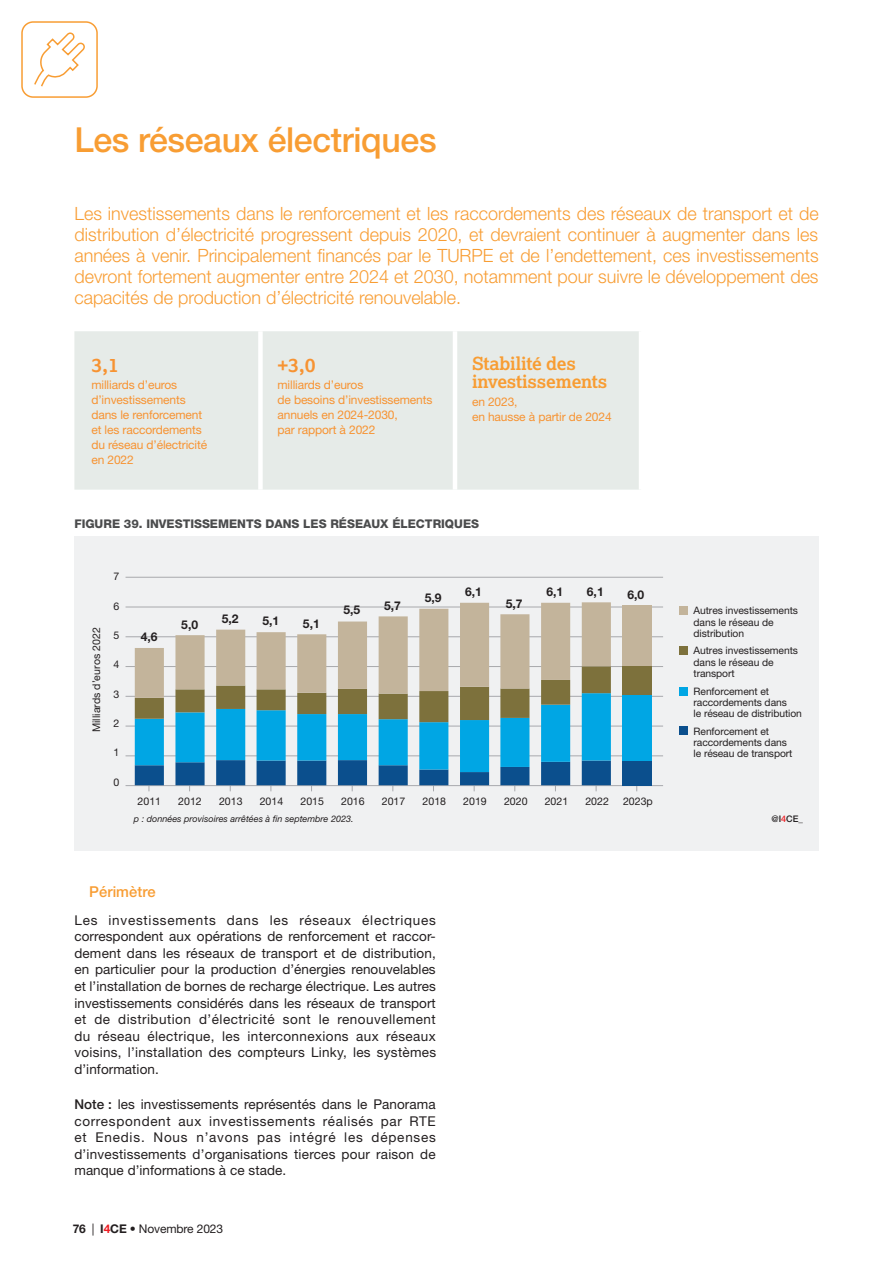
<style>
.page{position:relative;width:893px;height:1263px;background:#fff}
.page>*{position:absolute;margin:0;border:0;box-sizing:border-box;transform-origin:0 0}
.T1_--_SOMM1_3588{font:500 34.5px "Helvetica Neue LT Std";letter-spacing:-.01em;color:#f89d33}
.P_3588{font:700 19.5px "Lexia Da Ma";color:#f79332}
.P_chapeau{font:300 18.3px/21px "Helvetica Neue LT Std";color:#f89d33;text-align:justify}
.P_3588-2{font:700 18px/18px "Lexia Da Ma";letter-spacing:-.01em;color:#f89d33}
.T4__65MEDIUM{font:500 15px "Helvetica Neue LT Std";letter-spacing:.005em;color:#f89d33}
.P_3588-3{font:13.5px/16.5px "Helvetica Neue LT Std";letter-spacing:.01em;color:#231f20}
.t1{font:700 12.15px "Helvetica Neue LT Std";color:#231f20}
.P_3588-4{font:12px/15px "Helvetica Neue LT Std";letter-spacing:-.01em;color:#f79332}
.T_imports_bleuLogo100_3794{font:800 12px "Helvetica Neue LT Std";color:#4b4c4d}
.t2{font:12px "Helvetica Neue LT Std";letter-spacing:-.01em;color:#231f20}
.t3{font:10.65px "Helvetica Neue LT Std";color:#231f20}
.t4{font:10.35px/11.4px "Helvetica Neue LT Std";letter-spacing:-.01em;color:#231f20}
.t5{font:italic 9px "Helvetica Neue LT Std";color:#231f20}
.t6{font:500 9px "Helvetica Neue LT Std";color:#231f20}
.s1{font-weight:500}
.s2{font-weight:700}
.s3{font-weight:700;color:#ee1d23}
.s4{color:#ee1d23}
</style>
<div class="page">
<div style="left:74px;top:331px;width:565px;height:159px;background:#e6ebe8"></div>
<div style="left:258px;top:331px;width:5px;height:159px;background:#fff"></div>
<hr style="left:453px;top:331px;width:4px;height:159px;background:#fff">
<div style="left:74px;top:536px;width:745px;height:315px;background:#f0f1f2"></div>
<hr style="left:126px;top:785px;width:537px;height:1px;background:#a8a9ad">
<hr style="left:126px;top:755px;width:537px;height:1px;background:#a8a9ad">
<hr style="left:126px;top:726px;width:537px;height:1px;background:#a8a9ad">
<hr style="left:126px;top:666px;width:537px;height:1px;background:#a8a9ad">
<hr style="left:126px;top:696px;width:537px;height:1px;background:#a8a9ad">
<hr style="left:126px;top:607px;width:537px;height:1px;background:#a8a9ad">
<hr style="left:126px;top:636px;width:537px;height:1px;background:#a8a9ad">
<hr style="left:126px;top:577px;width:537px;height:1px;background:#a8a9ad">
<div style="left:622px;top:761px;width:30px;height:24px;background:#0b4f8d"></div>
<div style="left:622px;top:694px;width:30px;height:67px;background:#00a6e4"></div>
<div style="left:622px;top:666px;width:30px;height:28px;background:#7d713c"></div>
<svg style="left:135px;top:698px;width:476px;height:93px"></svg>
<div style="left:622px;top:606px;width:30px;height:60px;background:#c3b49b"></div>
<svg style="left:135px;top:602px;width:476px;height:96px;fill:#c3b49b"></svg>
<div style="left:680px;top:606px;width:8px;height:9px;background:#c3b49b"></div>
<div style="left:680px;top:646px;width:8px;height:9px;background:#7d713c"></div>
<div style="left:680px;top:687px;width:8px;height:8px;background:#00a6e4"></div>
<div style="left:680px;top:727px;width:8px;height:8px;background:#0b4f8d"></div>
<svg style="left:34px;top:32px;width:51px;height:55px"></svg>
<div style="left:21px;top:21px;width:77px;height:77px;border:2px solid #f89d33;border-radius:11px"></div>
<p class="T1_--_SOMM1_3588" style="left:74px;top:119px;width:364px">Les réseaux électriques</p>
<p class="P_chapeau" style="left:74px;top:203px;width:746px">Les investissements dans le renforcement et les raccordements des réseaux de transport et de distribution d’électricité progressent depuis 2020, et devraient continuer à augmenter dans les années à venir. Principalement financés par le TURPE et de l’endettement, ces investissements devront fortement augmenter entre 2024 et 2030, notamment pour suivre le développement des capacités de production d’électricité renouvelable.</p>
<p class="P_3588" style="left:91px;top:353px;width:29px">3,1</p>
<p class="P_3588-4" style="left:91px;top:377px;width:117px">milliards d’euros d’investissements dans le renforcement et les raccordements du réseau d’électricité en 2022</p>
<p class="P_3588" style="left:277px;top:353px;width:40px">+3,0</p>
<p class="P_3588-4" style="left:277px;top:377px;width:157px">milliards d’euros<br>de besoins d’investissements annuels en 2024-2030,<br>par rapport à 2022</p>
<p class="P_3588-2" style="left:472px;top:355px;width:137px">Stabilité des investissements</p>
<p class="P_3588-4" style="left:472px;top:394px;width:141px">en 2023,<br>en hausse à partir de 2024</p>
<p class="T_imports_bleuLogo100_3794" style="left:74px;top:516px;width:406px">FIGURE 39. INVESTISSEMENTS DANS LES RÉSEAUX ÉLECTRIQUES</p>
<p class="t3" style="left:90px;top:732px;width:106px;rotate:-90deg">Milliards d’euros 2022</p>
<p class="t3" style="left:113px;top:570px;width:7px">7</p>
<p class="t3" style="left:113px;top:600px;width:7px">6</p>
<p class="t3" style="left:113px;top:629px;width:7px">5</p>
<p class="t3" style="left:113px;top:658px;width:7px">4</p>
<p class="t3" style="left:113px;top:688px;width:7px">3</p>
<p class="t3" style="left:113px;top:717px;width:7px">2</p>
<p class="t3" style="left:113px;top:746px;width:7px">1</p>
<p class="t3" style="left:113px;top:776px;width:7px">0</p>
<p class="t1" style="left:141px;top:629px;width:18px">4,6</p>
<p class="t1" style="left:181px;top:617px;width:18px">5,0</p>
<p class="t1" style="left:222px;top:611px;width:18px">5,2</p>
<p class="t1" style="left:262px;top:613px;width:18px">5,1</p>
<p class="t1" style="left:303px;top:616px;width:18px">5,1</p>
<p class="t1" style="left:344px;top:603px;width:18px">5,5</p>
<p class="t1" style="left:384px;top:598px;width:18px">5,7</p>
<p class="t1" style="left:425px;top:590px;width:18px">5,9</p>
<p class="t1" style="left:465px;top:584px;width:18px">6,1</p>
<p class="t1" style="left:506px;top:596px;width:18px">5,7</p>
<p class="t1" style="left:546px;top:584px;width:18px">6,1</p>
<p class="t1" style="left:587px;top:584px;width:18px">6,1</p>
<p class="t1" style="left:627px;top:587px;width:18px">6,0</p>
<p class="t3" style="left:138px;top:795px;width:25px">2011</p>
<p class="t3" style="left:623px;top:795px;width:31px">2023p</p>
<p class="t3" style="left:178px;top:795px;width:25px">2012</p>
<p class="t3" style="left:219px;top:795px;width:25px">2013</p>
<p class="t3" style="left:260px;top:795px;width:25px">2014</p>
<p class="t3" style="left:300px;top:795px;width:25px">2015</p>
<p class="t3" style="left:341px;top:795px;width:25px">2016</p>
<p class="t3" style="left:382px;top:795px;width:25px">2017</p>
<p class="t3" style="left:423px;top:795px;width:25px">2018</p>
<p class="t3" style="left:463px;top:795px;width:25px">2019</p>
<p class="t3" style="left:504px;top:795px;width:25px">2020</p>
<p class="t3" style="left:545px;top:795px;width:25px">2021</p>
<p class="t3" style="left:585px;top:795px;width:25px">2022</p>
<p class="t5" style="left:134px;top:813px;width:221px">p : données provisoires arrêtées à fin septembre 2023.</p>
<p class="T4__65MEDIUM" style="left:89px;top:883px;width:68px">Périmètre</p>
<p class="P_3588-3" style="left:74px;top:912px;width:363px">Les investissements dans les réseaux électriques correspondent aux opérations de renforcement et raccor&shy;dement dans les réseaux de transport et de distribution, en particulier pour la production d’énergies renouvelables et l’installation de bornes de recharge électrique. Les autres investissements considérés dans les réseaux de transport et de distribution d’électricité sont le renouvellement du réseau électrique, les interconnexions aux réseaux voisins, l’installation des compteurs Linky, les systèmes d’information.</p>
<p class="P_3588-3" style="left:74px;top:1096px;width:363px;text-align:justify"><span class="s1">Note :</span> les investissements représentés dans le Panorama correspondent aux investissements réalisés par RTE et Enedis. Nous n’avons pas intégré les dépenses d’investissements d’organisations tierces pour raison de manque d’informations à ce stade.</p>
<p class="t2" style="left:73px;top:1221px;width:152px"><span class="s2">76</span> | <span class="s2">I</span><span class="s3">4</span><span class="s2">CE</span> • Novembre 2023</p>
<p class="t4" style="left:694px;top:605px;width:106px">Autres investissements dans le réseau de distribution</p>
<p class="t4" style="left:694px;top:645px;width:106px">Autres investissements dans le réseau de transport</p>
<p class="t4" style="left:694px;top:685px;width:110px">Renforcement et raccordements dans<br>le réseau de distribution</p>
<p class="t4" style="left:694px;top:725px;width:100px">Renforcement et raccordements dans le réseau de transport</p>
<p class="t6" style="left:772px;top:813px;width:33px">@I<span class="s4">4</span>CE_</p>
</div>
